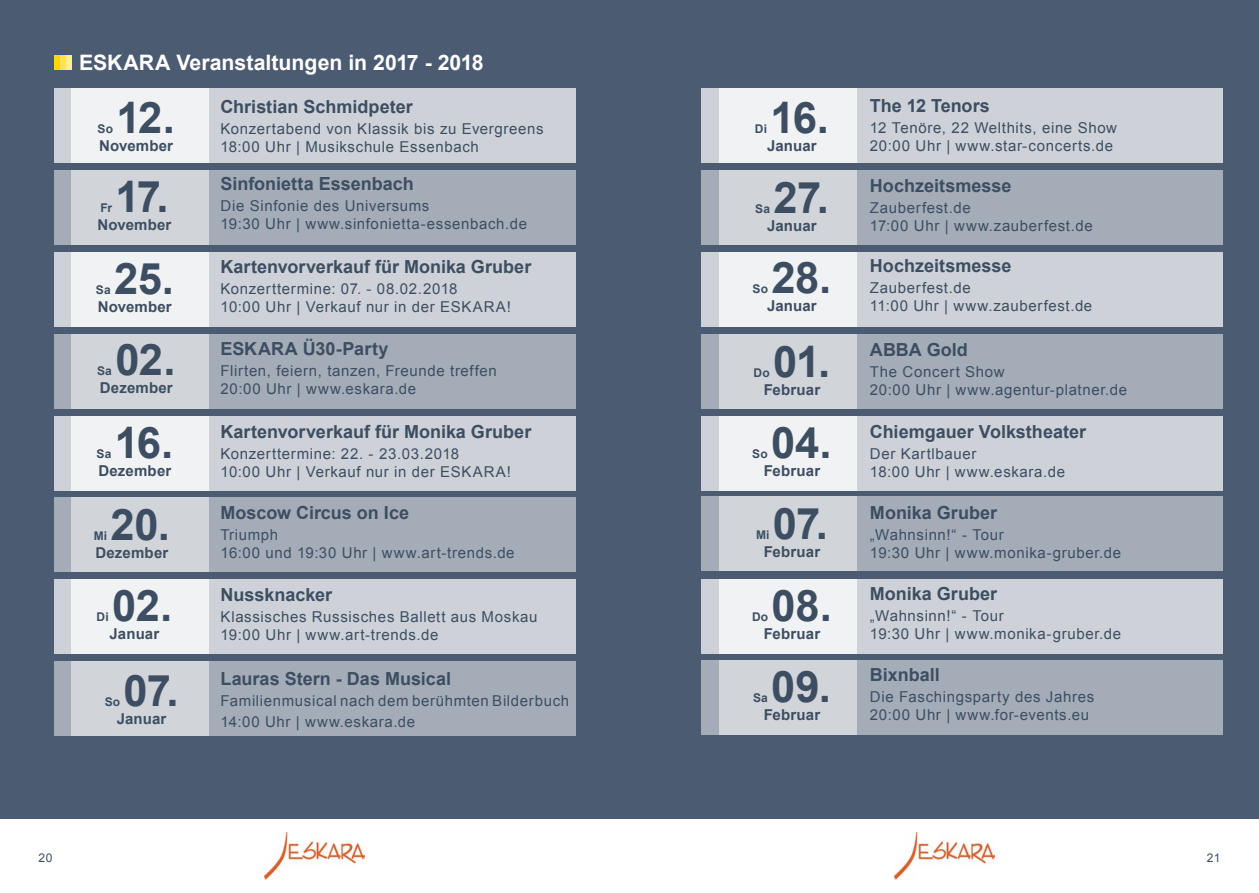
<style>
.page{position:relative;width:1259px;height:893px;background:#4b5b71}
.page>*{position:absolute;margin:0;border:0;box-sizing:border-box;transform-origin:0 0}
.t1{font:700 43.5px "Arial";letter-spacing:-.015em;color:#3d4e62}
.t2{font:700 21.3px "Arial";color:#fff}
.t3{font:700 18px "Arial";color:#3d4e62}
.t4{font:15px/18px "Arial";letter-spacing:.04em;color:#3d4e62}
.t5{font:700 15px "Arial";letter-spacing:.01em;color:#3d4e62}
.t6{font:700 12px "Arial";letter-spacing:.015em;color:#3d4e62}
.t7{font:12px "Arial";color:#3d4e62}
</style>
<div class="page">
<svg style="left:65px;top:56px;width:7px;height:14px"></svg>
<svg style="left:59px;top:56px;width:6px;height:14px"></svg>
<div style="left:54px;top:56px;width:5px;height:14px;background:#fed700"></div>
<div style="left:0;top:819px;width:1259px;height:74px;background:#fff"></div>
<img style="left:264px;top:833px;width:101px;height:46px">
<img style="left:894px;top:833px;width:100px;height:46px">
<div style="left:54px;top:88px;width:521px;height:75px;background:#ced2d8"></div>
<div style="left:54px;top:334px;width:521px;height:74px;background:#a4acb7"></div>
<div style="left:54px;top:170px;width:521px;height:75px;background:#a4acb7"></div>
<div style="left:54px;top:416px;width:521px;height:74px;background:#ced2d8"></div>
<div style="left:54px;top:252px;width:521px;height:75px;background:#ced2d8"></div>
<div style="left:54px;top:498px;width:521px;height:74px;background:#a4acb7"></div>
<div style="left:54px;top:661px;width:521px;height:75px;background:#a4acb7"></div>
<div style="left:54px;top:579px;width:521px;height:75px;background:#ced2d8"></div>
<div style="left:71px;top:88px;width:138px;height:75px;background:#f1f2f4"></div>
<div style="left:71px;top:334px;width:138px;height:74px;background:#d1d5da"></div>
<div style="left:71px;top:170px;width:138px;height:75px;background:#d1d5da"></div>
<div style="left:71px;top:416px;width:138px;height:74px;background:#f1f2f4"></div>
<div style="left:71px;top:252px;width:138px;height:75px;background:#f1f2f4"></div>
<div style="left:71px;top:498px;width:138px;height:74px;background:#d1d5da"></div>
<div style="left:71px;top:661px;width:138px;height:75px;background:#d1d5da"></div>
<div style="left:71px;top:579px;width:138px;height:75px;background:#f1f2f4"></div>
<div style="left:701px;top:88px;width:521px;height:75px;background:#ced2d8"></div>
<div style="left:701px;top:334px;width:521px;height:74px;background:#a4acb7"></div>
<div style="left:701px;top:170px;width:521px;height:75px;background:#a4acb7"></div>
<div style="left:701px;top:416px;width:521px;height:74px;background:#ced2d8"></div>
<div style="left:701px;top:252px;width:521px;height:75px;background:#ced2d8"></div>
<div style="left:719px;top:88px;width:137px;height:75px;background:#f1f2f4"></div>
<div style="left:719px;top:334px;width:137px;height:74px;background:#d1d5da"></div>
<div style="left:719px;top:170px;width:137px;height:75px;background:#d1d5da"></div>
<div style="left:719px;top:416px;width:137px;height:74px;background:#f1f2f4"></div>
<div style="left:719px;top:252px;width:137px;height:75px;background:#f1f2f4"></div>
<div style="left:701px;top:496px;width:521px;height:75px;background:#a4acb7"></div>
<div style="left:719px;top:496px;width:137px;height:75px;background:#d1d5da"></div>
<svg style="left:701px;top:579px;width:521px;height:74px;background:#d7dadf"></svg>
<svg style="left:701px;top:661px;width:521px;height:74px;background:#afb6c0"></svg>
<h2 class="t2" style="left:79px;top:48px;width:406px">ESKARA Veranstaltungen in 2017 - 2018</h2>
<h1 class="t1" style="left:116px;top:89px;width:60px">12.</h1>
<p class="t5" style="left:99px;top:136px;width:75px">November</p>
<p class="t6" style="left:97px;top:121px;width:17px">So</p>
<h1 class="t1" style="left:116px;top:167px;width:54px">17.</h1>
<p class="t5" style="left:98px;top:214px;width:75px">November</p>
<p class="t6" style="left:100px;top:200px;width:13px">Fr</p>
<h1 class="t1" style="left:114px;top:249px;width:61px">25.</h1>
<p class="t5" style="left:98px;top:296px;width:75px">November</p>
<p class="t6" style="left:96px;top:281px;width:16px">Sa</p>
<h1 class="t1" style="left:115px;top:331px;width:62px">02.</h1>
<p class="t5" style="left:100px;top:378px;width:74px">Dezember</p>
<p class="t6" style="left:97px;top:363px;width:16px">Sa</p>
<h1 class="t1" style="left:115px;top:413px;width:60px">16.</h1>
<p class="t5" style="left:98px;top:460px;width:74px">Dezember</p>
<p class="t6" style="left:97px;top:445px;width:16px">Sa</p>
<h1 class="t1" style="left:111px;top:496px;width:61px">20.</h1>
<p class="t5" style="left:95px;top:543px;width:74px">Dezember</p>
<p class="t6" style="left:94px;top:528px;width:15px">Mi</p>
<h1 class="t1" style="left:112px;top:577px;width:62px">02.</h1>
<p class="t5" style="left:110px;top:624px;width:51px">Januar</p>
<p class="t6" style="left:97px;top:609px;width:14px">Di</p>
<p class="t3" style="left:220px;top:94px;width:194px">Christian Schmidpeter</p>
<p class="t4" style="left:220px;top:120px;width:325px">Konzertabend von Klassik bis zu Evergreens<br>18:00 Uhr | Musikschule Essenbach</p>
<p class="t3" style="left:220px;top:171px;width:195px">Sinfonietta Essenbach</p>
<p class="t4" style="left:220px;top:196px;width:308px">Die Sinfonie des Universums<br>19:30 Uhr | www.sinfonietta-essenbach.de</p>
<p class="t3" style="left:220px;top:255px;width:312px">Kartenvorverkauf für Monika Gruber</p>
<p class="t4" style="left:220px;top:280px;width:292px">Konzerttermine: 07. - 08.02.2018<br>10:00 Uhr | Verkauf nur in der ESKARA!</p>
<p class="t3" style="left:220px;top:336px;width:169px">ESKARA Ü30-Party</p>
<p class="t4" style="left:220px;top:362px;width:278px">Flirten, feiern, tanzen, Freunde treffen<br>20:00 Uhr | www.eskara.de</p>
<p class="t3" style="left:220px;top:419px;width:312px">Kartenvorverkauf für Monika Gruber</p>
<p class="t4" style="left:220px;top:445px;width:292px">Konzerttermine: 22. - 23.03.2018<br>10:00 Uhr | Verkauf nur in der ESKARA!</p>
<p class="t3" style="left:220px;top:500px;width:190px">Moscow Circus on Ice</p>
<p class="t4" style="left:220px;top:526px;width:296px">Triumph<br>16:00 und 19:30 Uhr | www.art-trends.de</p>
<p class="t3" style="left:220px;top:583px;width:113px">Nussknacker</p>
<p class="t4" style="left:220px;top:608px;width:318px">Klassisches Russisches Ballett aus Moskau<br>19:00 Uhr | www.art-trends.de</p>
<h1 class="t1" style="left:770px;top:88px;width:60px">16.</h1>
<p class="t5" style="left:767px;top:135px;width:51px">Januar</p>
<p class="t6" style="left:755px;top:120px;width:14px">Di</p>
<h1 class="t1" style="left:773px;top:169px;width:57px">27.</h1>
<p class="t5" style="left:767px;top:216px;width:51px">Januar</p>
<p class="t6" style="left:755px;top:201px;width:16px">Sa</p>
<h1 class="t1" style="left:771px;top:249px;width:61px">28.</h1>
<p class="t5" style="left:767px;top:296px;width:51px">Januar</p>
<p class="t6" style="left:752px;top:281px;width:17px">So</p>
<h1 class="t1" style="left:773px;top:332px;width:59px">01.</h1>
<p class="t5" style="left:763px;top:379px;width:58px">Februar</p>
<p class="t6" style="left:753px;top:364px;width:18px">Do</p>
<h1 class="t1" style="left:771px;top:414px;width:62px">04.</h1>
<p class="t5" style="left:763px;top:461px;width:58px">Februar</p>
<p class="t6" style="left:752px;top:446px;width:17px">So</p>
<h1 class="t1" style="left:773px;top:495px;width:56px">07.</h1>
<p class="t5" style="left:763px;top:542px;width:58px">Februar</p>
<p class="t6" style="left:756px;top:527px;width:15px">Mi</p>
<h1 class="t1" style="left:771px;top:577px;width:62px">08.</h1>
<p class="t5" style="left:763px;top:624px;width:58px">Februar</p>
<p class="t6" style="left:752px;top:609px;width:18px">Do</p>
<h1 class="t1" style="left:124px;top:661px;width:56px">07.</h1>
<p class="t5" style="left:117px;top:708px;width:51px">Januar</p>
<p class="t6" style="left:105px;top:693px;width:17px">So</p>
<h1 class="t1" style="left:771px;top:658px;width:61px">09.</h1>
<p class="t5" style="left:763px;top:705px;width:58px">Februar</p>
<p class="t3" style="left:220px;top:666px;width:232px">Lauras Stern - Das Musical</p>
<p class="t4" style="left:220px;top:690px;width:350px;line-height:21px">Familienmusical nach dem berühmten Bilderbuch<br>14:00 Uhr | www.eskara.de</p>
<p class="t6" style="left:753px;top:690px;width:16px">Sa</p>
<p class="t3" style="left:870px;top:94px;width:121px">The 12 Tenors</p>
<p class="t4" style="left:870px;top:119px;width:249px">12 Tenöre, 22 Welthits, eine Show<br>20:00 Uhr | www.star-concerts.de</p>
<p class="t3" style="left:870px;top:174px;width:143px">Hochzeitsmesse</p>
<p class="t4" style="left:870px;top:199px;width:224px">Zauberfest.de<br>17:00 Uhr | www.zauberfest.de</p>
<p class="t3" style="left:870px;top:254px;width:143px">Hochzeitsmesse</p>
<p class="t4" style="left:870px;top:279px;width:224px">Zauberfest.de<br>11:00 Uhr | www.zauberfest.de</p>
<p class="t3" style="left:870px;top:338px;width:99px">ABBA Gold</p>
<p class="t4" style="left:870px;top:363px;width:259px">The Concert Show<br>20:00 Uhr | www.agentur-platner.de</p>
<p class="t3" style="left:870px;top:419px;width:218px">Chiemgauer Volkstheater</p>
<p class="t4" style="left:870px;top:444px;width:196px">Der Kartlbauer<br>18:00 Uhr | www.eskara.de</p>
<p class="t3" style="left:870px;top:500px;width:129px">Monika Gruber</p>
<p class="t4" style="left:870px;top:526px;width:253px">„Wahnsinn!“ - Tour<br>19:30 Uhr | www.monika-gruber.de</p>
<p class="t3" style="left:870px;top:582px;width:129px">Monika Gruber</p>
<p class="t4" style="left:870px;top:607px;width:253px">„Wahnsinn!“ - Tour<br>19:30 Uhr | www.monika-gruber.de</p>
<p class="t3" style="left:870px;top:663px;width:71px">Bixnball</p>
<p class="t4" style="left:870px;top:688px;width:226px">Die Faschingsparty des Jahres<br>20:00 Uhr | www.for-events.eu</p>
<p class="t7" style="left:38px;top:850px;width:15px">20</p>
<p class="t7" style="left:1206px;top:850px;width:15px">21</p>
</div>
